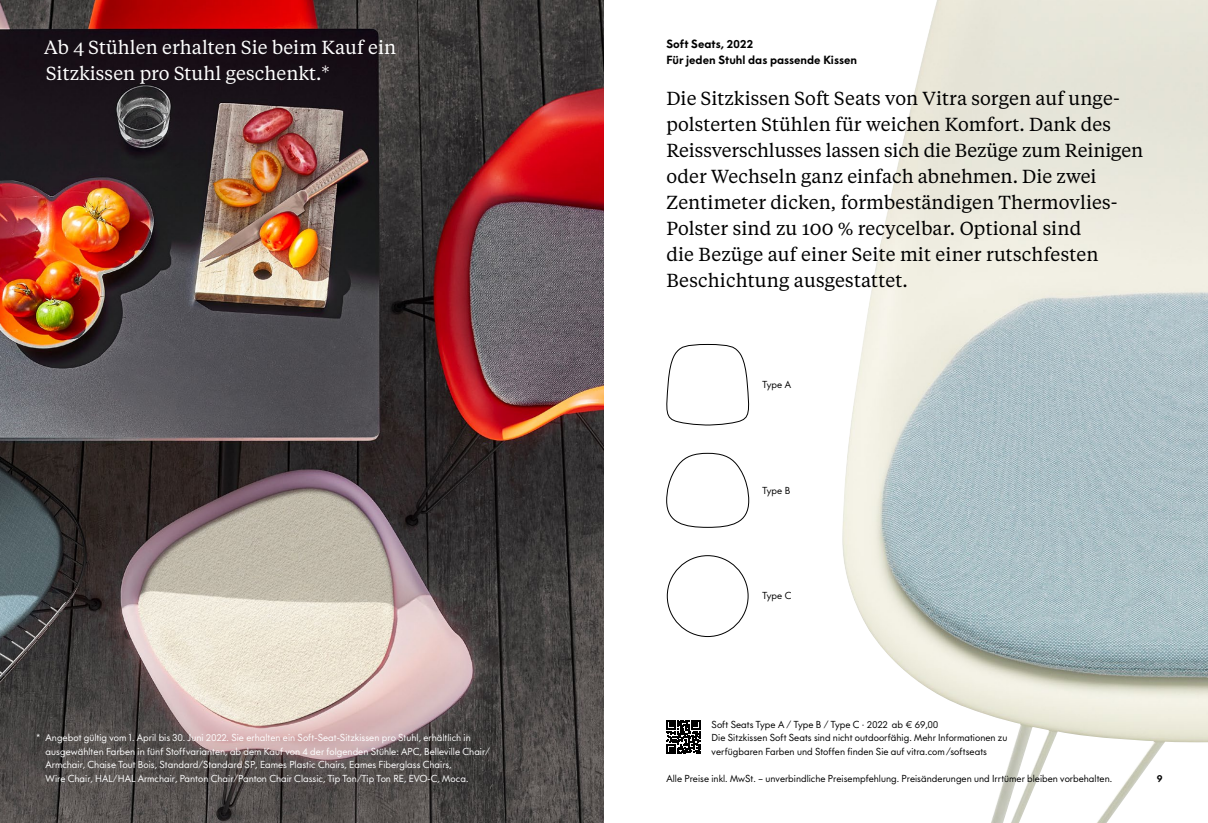
<style>
.page{position:relative;width:1208px;height:823px;background:#fff}
.page>*{position:absolute;margin:0;border:0;box-sizing:border-box;transform-origin:0 0}
.t1{font:18.8px/25.9px "Tiempos Text";letter-spacing:.005em;color:#000}
.t2{font:18.8px/25.9px "Tiempos Text";letter-spacing:.005em;color:#fff}
.t3{font:800 11px/16px "V Futura";color:#000}
.t4{font:9.4px/13.5px "V Futura";letter-spacing:.005em;color:#fff}
.t5{font:9.4px/13.5px "V Futura";letter-spacing:.005em;color:#000}
.t6{font:800 9.4px "V Futura";color:#000}
</style>
<div class="page">
<img style="left:842px;top:0;width:366px;height:822px">
<img style="left:0;top:0;width:604px;height:822px">
<svg style="left:666px;top:720px;width:34px;height:33px"></svg>
<svg style="left:666px;top:344px;width:84px;height:82px"></svg>
<svg style="left:666px;top:452px;width:83px;height:76px"></svg>
<div style="left:667px;top:555px;width:81px;height:81px;border:1px solid #000;border-radius:50%"></div>
<h1 class="t2" style="left:44px;top:34px;width:353px">Ab 4 Stühlen erhalten Sie beim Kauf ein<br>Sitzkissen pro Stuhl geschenkt.*</h1>
<p class="t3" style="left:666px;top:36px;width:192px">Soft Seats, 2022<br>Für jeden Stuhl das passende Kissen</p>
<p class="t1" style="left:666px;top:85px;width:478px">Die Sitzkissen Soft Seats von Vitra sorgen auf unge&shy;polsterten Stühlen für weichen Komfort. Dank des Reissverschlusses lassen sich die Bezüge zum Reinigen oder Wechseln ganz einfach abnehmen. Die zwei Zentimeter dicken, formbeständigen Thermovlies-Polster sind zu 100 % recycelbar. Optional sind<br>die Bezüge auf einer Seite mit einer rutschfesten Beschichtung ausgestattet.</p>
<p class="t5" style="left:762px;top:378px;width:30px">Type A</p>
<p class="t5" style="left:762px;top:483px;width:29px">Type B</p>
<p class="t5" style="left:762px;top:588px;width:30px">Type C</p>
<p class="t4" style="left:46px;top:730px;width:446px;text-indent:-10px">* Angebot gültig vom 1. April bis 30. Juni 2022. Sie erhalten ein Soft-Seat-Sitzkissen pro Stuhl, erhältlich in ausgewählten Farben in fünf Stoffvarianten, ab dem Kauf von 4 der folgenden Stühle: APC, Belleville Chair/ Armchair, Chaise Tout Bois, Standard/Standard SP, Eames Plastic Chairs, Eames Fiberglass Chairs,<br>Wire Chair, HAL/HAL Armchair, Panton Chair/Panton Chair Classic, Tip Ton/Tip Ton RE, EVO-C, Moca.</p>
<p class="t5" style="left:711px;top:717px;width:228px">Soft Seats Type A / Type B / Type C · 2022 ab € 69,00</p>
<p class="t5" style="left:711px;top:730px;width:297px">Die Sitzkissen Soft Seats sind nicht outdoorfähig. Mehr Informationen zu verfügbaren Farben und Stoffen finden Sie auf vitra.com /softseats</p>
<p class="t5" style="left:666px;top:771px;width:447px">Alle Preise inkl. MwSt. – unverbindliche Preisempfehlung. Preisänderungen und Irrtümer bleiben vorbehalten.</p>
<p class="t6" style="left:1156px;top:771px;width:7px">9</p>
</div>
